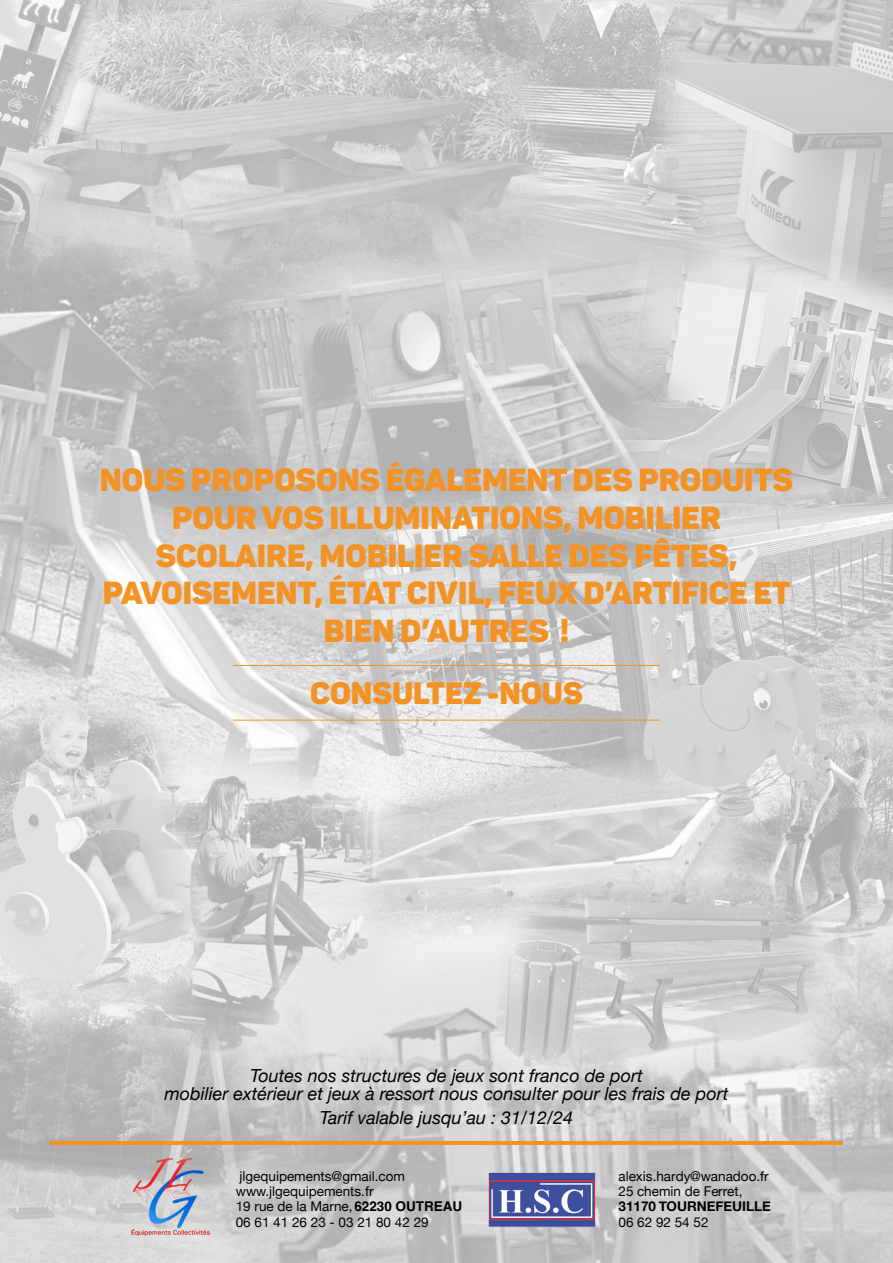
<style>
.page{position:relative;width:893px;height:1263px;background:#fff}
.page>*{position:absolute;margin:0;border:0;box-sizing:border-box;transform-origin:0 0}
.t1{font:31.5px/37.8px "Panton Black Caps";color:#f39325;text-align:center}
.t2{font:30.6px "Panton Black Caps";color:#f39325}
.t3{font:italic 18px/18px "Helvetica Neue";color:#000;text-align:center}
.t4{font:13.5px/15px "Helvetica Neue";color:#000}
.t5{font:700 13.5px "Helvetica Neue";color:#000}
.s1{font-family:"Helvetica";font-weight:700}
</style>
<div class="page">
<img style="left:0;top:0;width:893px;height:1263px">
<hr style="left:233px;top:665px;width:427px;height:1px;background:#f39325">
<hr style="left:233px;top:720px;width:427px;height:1px;background:#f39325">
<hr style="left:50px;top:1142px;width:793px;height:3px;background:#f39325">
<img style="left:131px;top:1159px;width:78px;height:77px">
<img style="left:489px;top:1173px;width:106px;height:54px">
<p class="t1" style="left:100px;top:460px;width:695px">NOUS PROPOSONS ÉGALEMENT DES PRODUITS POUR VOS ILLUMINATIONS, MOBILIER SCOLAIRE, MOBILIER SALLE DES FÊTES, PAVOISEMENT, ÉTAT CIVIL, FEUX D’ARTIFICE ET BIEN D’AUTRES !</p>
<p class="t2" style="left:310px;top:674px;width:274px">CONSULTEZ -NOUS</p>
<p class="t3" style="left:165px;top:1067px;width:565px">Toutes nos structures de jeux sont franco de port<br>mobilier extérieur et jeux à ressort nous consulter pour les frais de port</p>
<p class="t3" style="left:320px;top:1109px;width:255px">Tarif valable jusqu’au : 31/12/24</p>
<p class="t4" style="left:236px;top:1169px;width:228px">jlgequipements@gmail.com www.jlgequipements.fr<br>19 rue de la Marne,<span class="s1">62230 OUTREAU</span></p>
<p class="t4" style="left:236px;top:1215px;width:194px">06 61 41 26 23 - 03 21 80 42 29</p>
<p class="t4" style="left:618px;top:1169px;width:152px">alexis.hardy@wanadoo.fr<br>25 chemin de Ferret,</p>
<p class="t5" style="left:618px;top:1196px;width:154px">31170 TOURNEFEUILLE</p>
<p class="t4" style="left:618px;top:1215px;width:92px">06 62 92 54 52</p>
</div>
